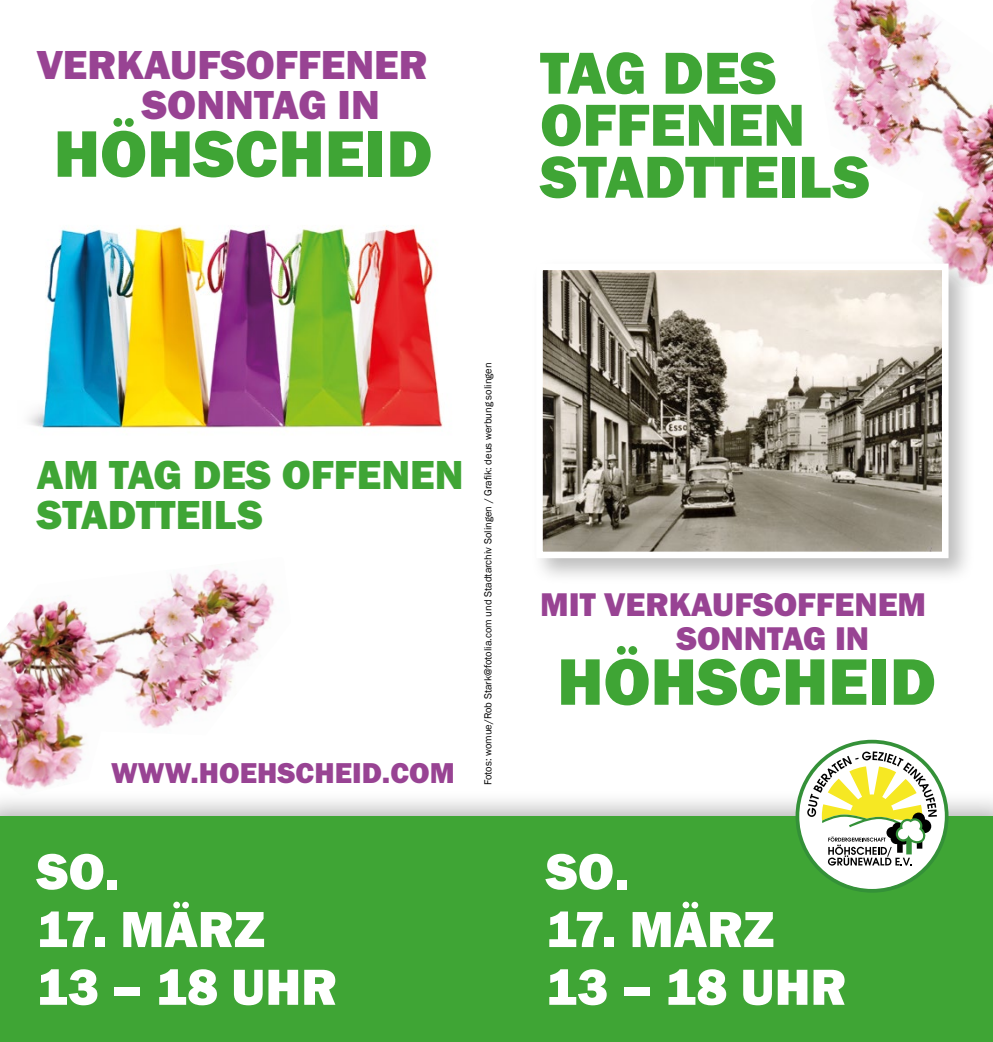
<style>
.page{position:relative;width:993px;height:1042px;background:#fff}
.page>*{position:absolute;margin:0;border:0;box-sizing:border-box;transform-origin:0 0}
.t1{font:800 68.08px "Franklin Gothic Itc T";color:#3fa535}
.t2{font:800 61.25px/52px "Franklin Gothic Itc T";color:#3fa535}
.t3{font:800 52.5px/57.8px "Franklin Gothic Itc T";color:#fff}
.t4{font:800 42px/40.2px "Franklin Gothic Itc T";color:#3fa535}
.t5{font:800 42px/40.2px "Franklin Gothic Itc T";color:#984393}
.t6{font:800 33.95px/33.6px "Franklin Gothic Itc T";color:#984393}
.t7{font:800 29.75px "Franklin Gothic Itc T";color:#984393}
.t8{font:10.5px "Franklin Gothic";color:#000}
</style>
<div class="page">
<img style="left:0;top:569px;width:274px;height:220px">
<img style="left:827px;top:0;width:165px;height:285px">
<div style="left:0;top:789px;width:992px;height:253px;background:#000;opacity:.31"></div>
<div style="left:0;top:816px;width:992px;height:226px;background:#3fa535"></div>
<svg style="left:795px;top:740px;width:153px;height:152px"></svg>
<div style="left:530px;top:258px;width:445px;height:327px;background:#000;opacity:.26"></div>
<img style="left:544px;top:272px;width:396px;height:278px">
<div style="left:536px;top:264px;width:412px;height:294px;border:7px solid #fff"></div>
<img style="left:29px;top:226px;width:414px;height:203px">
<h3 class="t5" style="left:142px;top:44px;width:287px;text-indent:-105px">VERKAUFSOFFENER<br>SONNTAG IN</h3>
<h1 class="t1" style="left:54px;top:114px;width:380px">HÖHSCHEID</h1>
<h2 class="t2" style="left:540px;top:46px;width:331px">TAG DES<br>OFFENEN<br>STADTTEILS</h2>
<h3 class="t4" style="left:37px;top:454px;width:428px">AM TAG DES OFFENEN<br>STADTTEILS</h3>
<h3 class="t7" style="left:111px;top:755px;width:345px">WWW.HOEHSCHEID.COM</h3>
<p class="t8" style="left:481px;top:785px;width:424px;rotate:-90deg">Fotos: womue/Rob Stark@fotolia.com und Stadtarchiv Solingen / Grafik: deus werbung solingen</p>
<h3 class="t3" style="left:37px;top:842px;width:85px">SO.</h3>
<h3 class="t3" style="left:37px;top:900px;width:302px">17. MÄRZ<br>13 – 18 UHR</h3>
<h3 class="t6" style="left:676px;top:588px;width:251px;text-indent:-136px">MIT VERKAUFSOFFENEM<br>SONNTAG IN</h3>
<h1 class="t1" style="left:557px;top:642px;width:380px">HÖHSCHEID</h1>
<h3 class="t3" style="left:545px;top:842px;width:85px">SO.</h3>
<h3 class="t3" style="left:545px;top:900px;width:302px">17. MÄRZ<br>13 – 18 UHR</h3>
</div>
